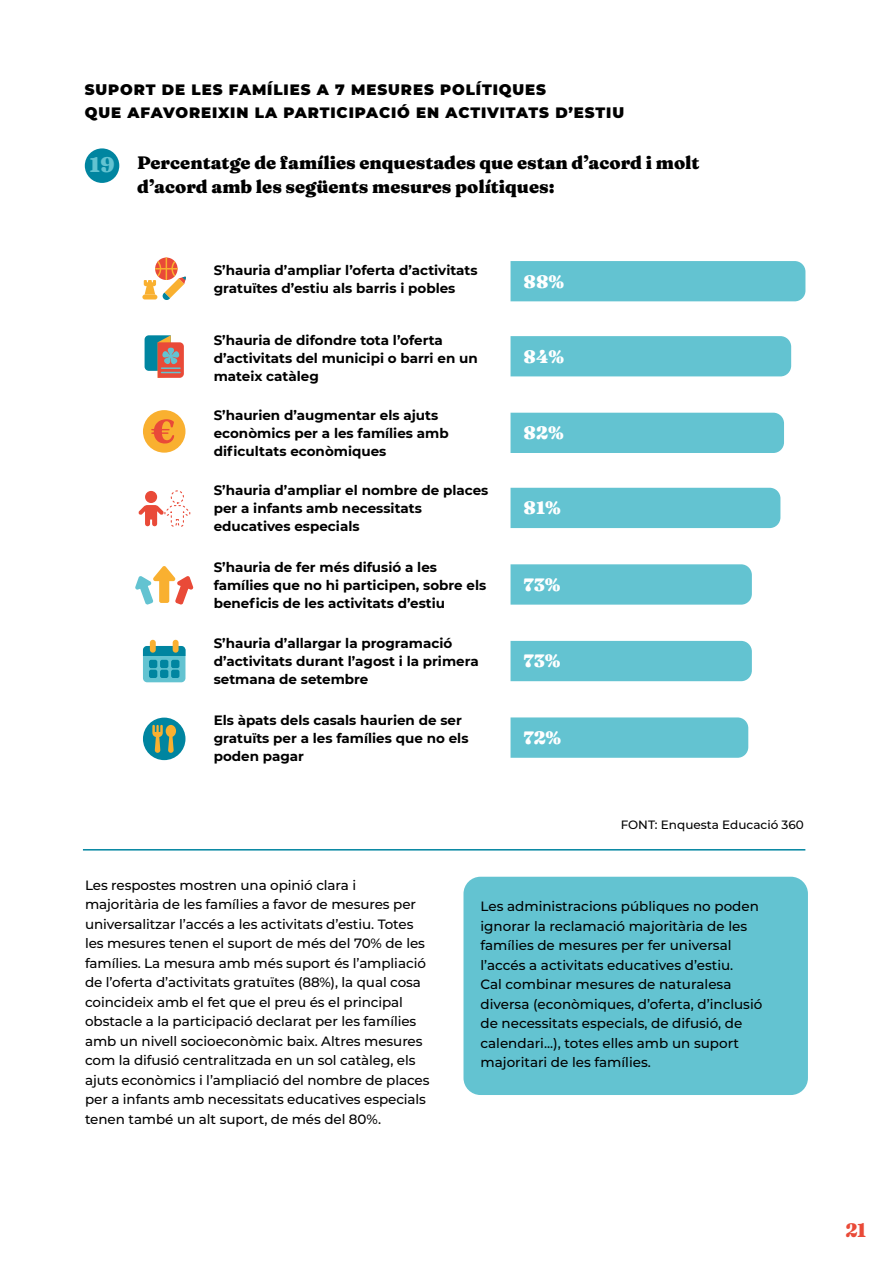
<style>
.page{position:relative;width:893px;height:1263px;background:#fff}
.page>*{position:absolute;margin:0;border:0;box-sizing:border-box;transform-origin:0 0}
.t1{font:21px "Fraunces 9 pt Black 9 900 0 1";color:#63c3d1}
.t2{font:900 19.5px "Fraunces 144 pt Soft";color:#e94a38}
.t3{font:18px/24px "Fraunces 9 pt Black 9 900 0 1";color:#000}
.t4{font:18px "Fraunces 9 pt Black 9 900 0 1";color:#fff}
.t5{font:900 15px/22.5px "Montserrat";letter-spacing:.06em;color:#000}
.t6{font:500 13.5px/19.5px "Montserrat";letter-spacing:-.005em;color:#000}
.t7{font:700 13.5px/18px "Montserrat";color:#000}
.t8{font:500 12px "Montserrat";color:#000}
</style>
<div class="page">
<div style="left:85px;top:148px;width:34px;height:35px;background:#0085a0;border-radius:50%"></div>
<div style="left:510px;top:336px;width:281px;height:40px;background:#63c3d1"></div>
<div style="left:510px;top:413px;width:274px;height:40px;background:#63c3d1"></div>
<div style="left:510px;top:488px;width:270px;height:40px;background:#63c3d1"></div>
<div style="left:510px;top:564px;width:242px;height:41px;background:#63c3d1"></div>
<div style="left:510px;top:641px;width:242px;height:40px;background:#63c3d1"></div>
<div style="left:510px;top:717px;width:238px;height:41px;background:#63c3d1"></div>
<div style="left:510px;top:261px;width:295px;height:40px;background:#63c3d1"></div>
<hr style="left:83px;top:849px;width:722px;height:1px;background:#0085a0">
<div style="left:143px;top:410px;width:42px;height:43px;background:#f9b030;border-radius:50%"></div>
<svg style="left:151px;top:419px;width:23px;height:24px"></svg>
<svg style="left:143px;top:646px;width:42px;height:36px"></svg>
<div style="left:143px;top:646px;width:42px;height:9px;background:#0085a0"></div>
<div style="left:149px;top:660px;width:8px;height:8px;background:#0085a0;border-radius:2px"></div>
<div style="left:160px;top:660px;width:8px;height:8px;background:#0085a0;border-radius:2px"></div>
<div style="left:171px;top:660px;width:8px;height:8px;background:#0085a0;border-radius:2px"></div>
<div style="left:149px;top:670px;width:8px;height:8px;background:#0085a0;border-radius:2px"></div>
<div style="left:160px;top:670px;width:8px;height:8px;background:#0085a0;border-radius:2px"></div>
<div style="left:171px;top:670px;width:8px;height:8px;background:#0085a0;border-radius:2px"></div>
<div style="left:150px;top:640px;width:6px;height:13px;background:#f9b030;border-radius:3px"></div>
<div style="left:173px;top:640px;width:6px;height:13px;background:#f9b030;border-radius:3px"></div>
<div style="left:143px;top:718px;width:42px;height:42px;background:#0085a0;border-radius:50%"></div>
<div style="left:166px;top:725px;width:10px;height:12px;background:#f9b030;border-radius:50%"></div>
<svg style="left:152px;top:725px;width:22px;height:28px"></svg>
<div style="left:145px;top:491px;width:12px;height:12px;background:#e94a38;border-radius:50%"></div>
<div style="left:171px;top:490px;width:13px;height:14px;border:1px dashed #e94a38;border-radius:50%"></div>
<svg style="left:138px;top:505px;width:52px;height:22px"></svg>
<svg style="left:135px;top:566px;width:59px;height:39px"></svg>
<svg style="left:145px;top:335px;width:39px;height:43px;background:#968684"></svg>
<svg style="left:144px;top:257px;width:42px;height:43px"></svg>
<div style="left:463px;top:877px;width:345px;height:218px;background:#63c3d1;border-radius:17px"></div>
<p class="t5" style="left:85px;top:78px;width:541px">SUPORT DE LES FAMÍLIES A 7 MESURES POLÍTIQUES<br>QUE AFAVOREIXIN LA PARTICIPACIÓ EN ACTIVITATS D’ESTIU</p>
<h1 class="t1" style="left:90px;top:148px;width:26px">19</h1>
<h3 class="t3" style="left:137px;top:149px;width:564px">Percentatge de famílies enquestades que estan d’acord i molt d’acord amb les següents mesures polítiques:</h3>
<p class="t7" style="left:214px;top:260px;width:265px">S’hauria d’ampliar l’oferta d’activitats gratuïtes d’estiu als barris i pobles</p>
<p class="t7" style="left:214px;top:331px;width:266px">S’hauria de difondre tota l’oferta d’activitats del municipi o barri en un mateix catàleg</p>
<p class="t7" style="left:214px;top:406px;width:236px">S’haurien d’augmentar els ajuts econòmics per a les famílies amb dificultats econòmiques</p>
<p class="t7" style="left:214px;top:481px;width:276px">S’hauria d’ampliar el nombre de places per a infants amb necessitats educatives especials</p>
<p class="t7" style="left:214px;top:557px;width:274px">S’hauria de fer més difusió a les famílies que no hi participen, sobre els beneficis de les activitats d’estiu</p>
<p class="t7" style="left:214px;top:634px;width:267px">S’hauria d’allargar la programació d’activitats durant l’agost i la primera setmana de setembre</p>
<p class="t7" style="left:214px;top:710px;width:256px">Els àpats dels casals haurien de ser gratuïts per a les famílies que no els poden pagar</p>
<h3 class="t4" style="left:524px;top:267px;width:42px">88%</h3>
<h3 class="t4" style="left:524px;top:342px;width:42px">84%</h3>
<h3 class="t4" style="left:524px;top:419px;width:42px">82%</h3>
<h3 class="t4" style="left:524px;top:494px;width:39px">81%</h3>
<h3 class="t4" style="left:524px;top:570px;width:39px">73%</h3>
<h3 class="t4" style="left:524px;top:647px;width:39px">73%</h3>
<h3 class="t4" style="left:524px;top:724px;width:39px">72%</h3>
<p class="t8" style="left:621px;top:816px;width:185px">FONT: Enquesta Educació 360</p>
<p class="t6" style="left:85px;top:875px;width:346px">Les respostes mostren una opinió clara i majoritària de les famílies a favor de mesures per universalitzar l’accés a les activitats d’estiu. Totes les mesures tenen el suport de més del 70% de les famílies. La mesura amb més suport és l’ampliació de l’oferta d’activitats gratuïtes (88%), la qual cosa coincideix amb el fet que el preu és el principal obstacle a la participació declarat per les famílies amb un nivell socioeconòmic baix. Altres mesures com la difusió centralitzada en un sol catàleg, els ajuts econòmics i l’ampliació del nombre de places per a infants amb necessitats educatives especials tenen també un alt suport, de més del 80%.</p>
<p class="t6" style="left:480px;top:896px;width:283px">Les administracions públiques no poden ignorar la reclamació majoritària de les famílies de mesures per fer universal l’accés a activitats educatives d’estiu.<br>Cal combinar mesures de naturalesa diversa (econòmiques, d’oferta, d’inclusió de necessitats especials, de difusió, de calendari...), totes elles amb un suport majoritari de les famílies.</p>
<h2 class="t2" style="left:846px;top:1216px;width:22px">21</h2>
</div>
